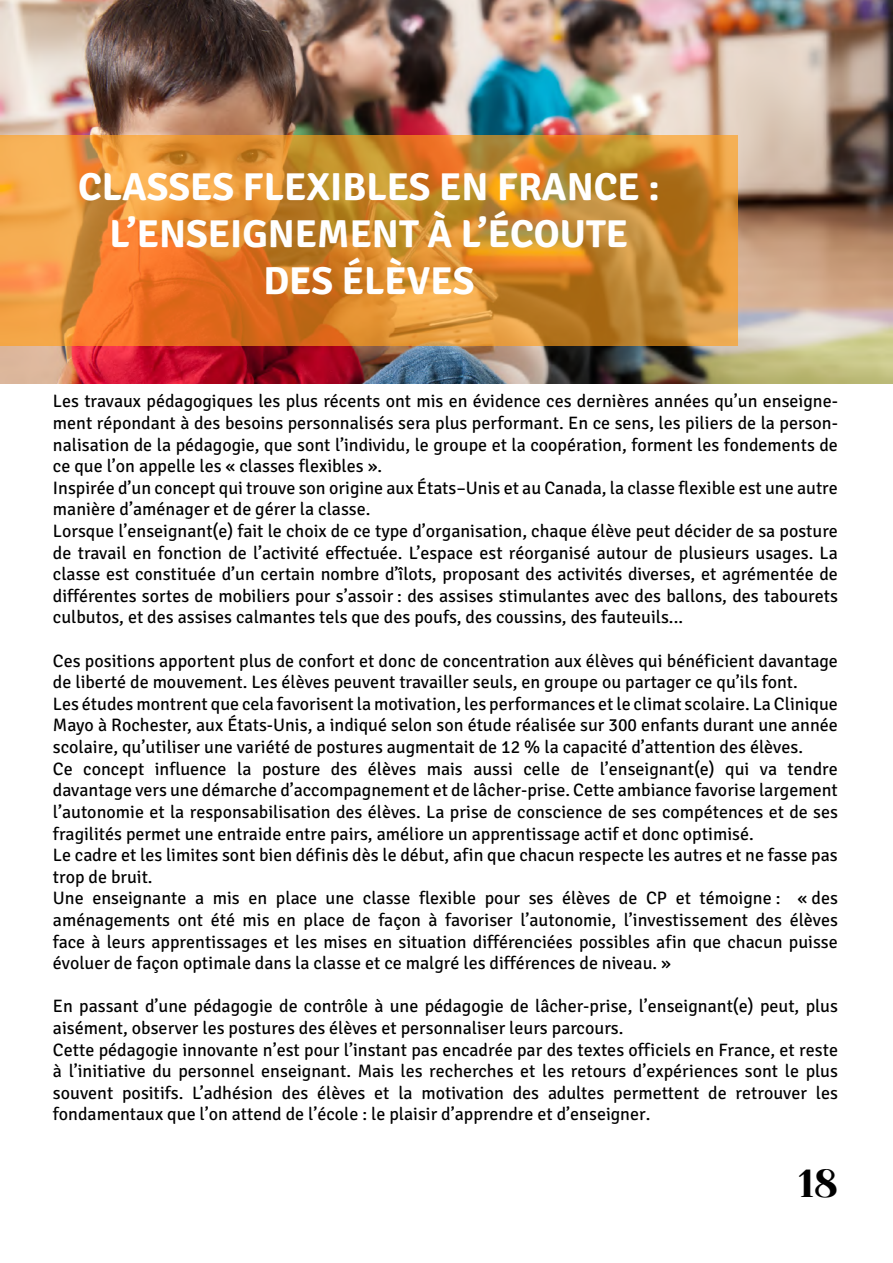
<style>
.page{position:relative;width:893px;height:1263px;background:#fff}
.page>*{position:absolute;margin:0;border:0;box-sizing:border-box;transform-origin:0 0}
.t1{font:700 39px/46.8px "Signika Negative";color:#fff;text-align:center}
.t2{font:39px "Yeseva One";color:#000}
.t3{font:18px/21.6px "Signika Negative";color:#000}
</style>
<div class="page">
<img style="left:0;top:0;width:893px;height:383px">
<svg style="left:0;top:135px;width:738px;height:210px"></svg>
<h1 class="t1" style="left:78px;top:164px;width:583px">CLASSES FLEXIBLES EN FRANCE :<br>L’ENSEIGNEMENT À L’ÉCOUTE<br>DES ÉLÈVES</h1>
<p class="t3" style="left:53px;top:391px;width:786px">Les travaux pédagogiques les plus récents ont mis en évidence ces dernières années qu’un enseigne&shy;ment répondant à des besoins personnalisés sera plus performant. En ce sens, les piliers de la person&shy;nalisation de la pédagogie, que sont l’individu, le groupe et la coopération, forment les fondements de ce que l’on appelle les « classes flexibles ».<br>Inspirée d’un concept qui trouve son origine aux États–Unis et au Canada, la classe flexible est une autre manière d’aménager et de gérer la classe.<br>Lorsque l’enseignant(e) fait le choix de ce type d’organisation, chaque élève peut décider de sa posture de travail en fonction de l’activité effectuée. L’espace est réorganisé autour de plusieurs usages. La classe est constituée d’un certain nombre d’îlots, proposant des activités diverses, et agrémentée de différentes sortes de mobiliers pour s’assoir : des assises stimulantes avec des ballons, des tabourets culbutos, et des assises calmantes tels que des poufs, des coussins, des fauteuils...</p>
<p class="t3" style="left:53px;top:650px;width:786px">Ces positions apportent plus de confort et donc de concentration aux élèves qui bénéficient davantage de liberté de mouvement. Les élèves peuvent travailler seuls, en groupe ou partager ce qu’ils font.<br>Les études montrent que cela favorisent la motivation, les performances et le climat scolaire. La Clinique Mayo à Rochester, aux États-Unis, a indiqué selon son étude réalisée sur 300 enfants durant une année scolaire, qu’utiliser une variété de postures augmentait de 12 % la capacité d’attention des élèves.<br>Ce concept influence la posture des élèves mais aussi celle de l’enseignant(e) qui va tendre davantage vers une démarche d’accompagnement et de lâcher-prise. Cette ambiance favorise largement l’autonomie et la responsabilisation des élèves. La prise de conscience de ses compétences et de ses fragilités permet une entraide entre pairs, améliore un apprentissage actif et donc optimisé.<br>Le cadre et les limites sont bien définis dès le début, afin que chacun respecte les autres et ne fasse pas trop de bruit.<br>Une enseignante a mis en place une classe flexible pour ses élèves de CP et témoigne : « des aménagements ont été mis en place de façon à favoriser l’autonomie, l’investissement des élèves face à leurs apprentissages et les mises en situation différenciées possibles afin que chacun puisse évoluer de façon optimale dans la classe et ce malgré les différences de niveau. »</p>
<p class="t3" style="left:53px;top:996px;width:787px">En passant d’une pédagogie de contrôle à une pédagogie de lâcher-prise, l’enseignant(e) peut, plus aisément, observer les postures des élèves et personnaliser leurs parcours.<br>Cette pédagogie innovante n’est pour l’instant pas encadrée par des textes officiels en France, et reste à l’initiative du personnel enseignant. Mais les recherches et les retours d’expériences sont le plus souvent positifs. L’adhésion des élèves et la motivation des adultes permettent de retrouver les fondamentaux que l’on attend de l’école : le plaisir d’apprendre et d’enseigner.</p>
<h1 class="t2" style="left:798px;top:1154px;width:41px">18</h1>
</div>
